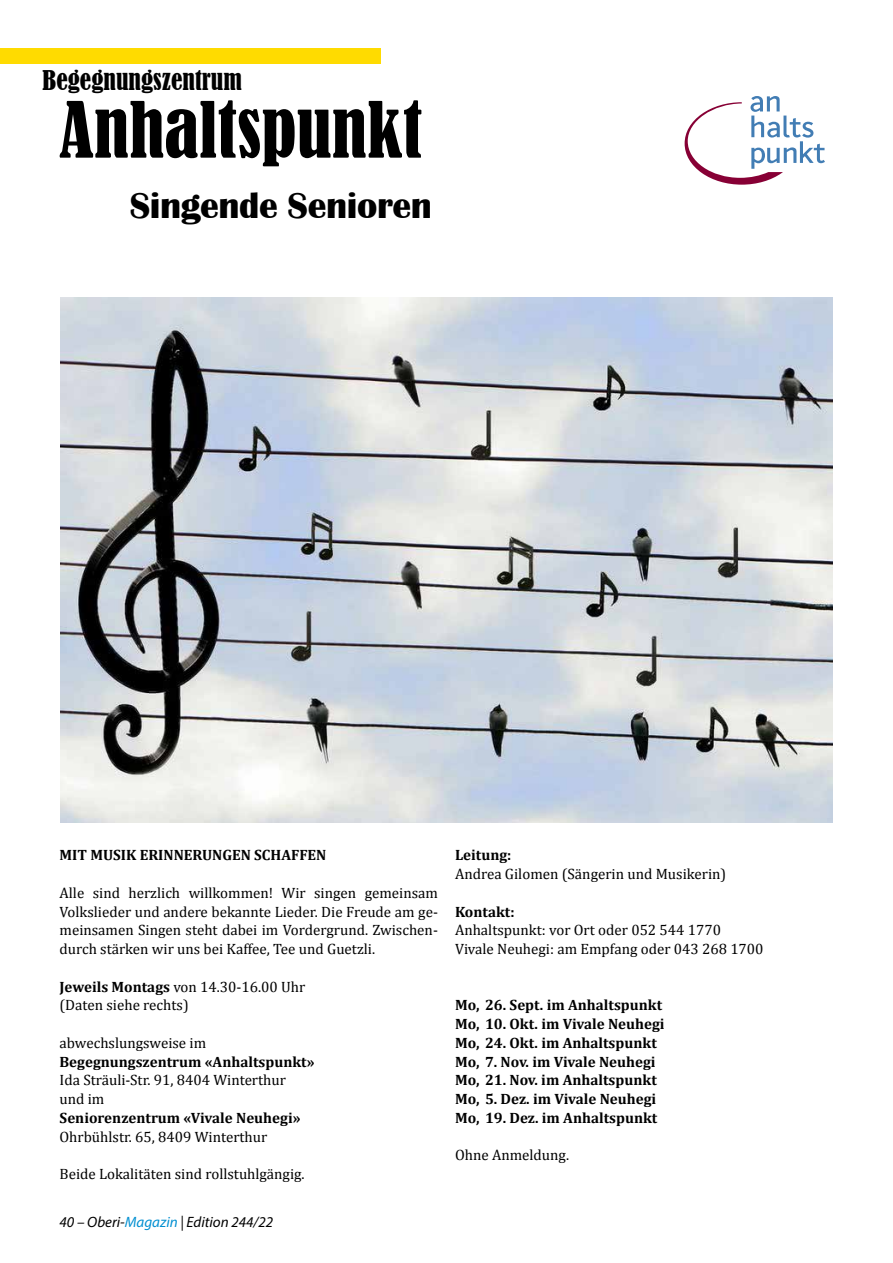
<style>
.page{position:relative;width:893px;height:1263px;background:#fff}
.page>*{position:absolute;margin:0;border:0;box-sizing:border-box;transform-origin:0 0}
.t1{font:condensed 72px "Bernard";color:#000}
.t2{font:700 37.5px "Britannic Becker";letter-spacing:-.01em;color:#000}
.t3{font:condensed 25.5px "Bernard";color:#000}
.t4{font:15px/18.8px "Cambria";color:#000}
.t5{font:700 15px/18.8px "Cambria";color:#000}
.t6{font:italic 15px "Myriad Pro";color:#000}
.s1{font-weight:700}
.s2{color:#008fd1}
</style>
<div class="page">
<div style="left:0;top:48px;width:381px;height:16px;background:#ffdb00"></div>
<svg style="left:685px;top:96px;width:140px;height:89px"></svg>
<img style="left:60px;top:298px;width:772px;height:525px">
<h3 class="t3" style="left:43px;top:66px;width:201px">Begegnungszentrum</h3>
<h1 class="t1" style="left:59px;top:88px;width:365px">Anhaltspunkt</h1>
<h2 class="t2" style="left:130px;top:181px;width:304px">Singende Senioren</h2>
<p class="t5" style="left:60px;top:845px;width:268px">MIT MUSIK ERINNERUNGEN SCHAFFEN</p>
<p class="t4" style="left:60px;top:883px;width:380px;text-align:justify">Alle sind herzlich willkommen! Wir singen gemeinsam Volkslieder und andere bekannte Lieder. Die Freude am ge&shy;meinsamen Singen steht dabei im Vordergrund. Zwischen&shy;durch stärken wir uns bei Kaffee, Tee und Guetzli.</p>
<p class="t4" style="left:60px;top:977px;width:247px"><span class="s1">Jeweils Montags</span> von 14.30-16.00 Uhr (Daten siehe rechts)</p>
<p class="t4" style="left:60px;top:1033px;width:148px">abwechslungsweise im</p>
<p class="t5" style="left:60px;top:1052px;width:257px">Begegnungszentrum «Anhaltspunkt»</p>
<p class="t4" style="left:60px;top:1070px;width:228px">Ida Sträuli-Str. 91, 8404 Winterthur und im</p>
<p class="t5" style="left:60px;top:1108px;width:242px">Seniorenzentrum «Vivale Neuhegi»</p>
<p class="t4" style="left:60px;top:1127px;width:209px">Ohrbühlstr. 65, 8409 Winterthur</p>
<p class="t4" style="left:60px;top:1164px;width:247px">Beide Lokalitäten sind rollstuhlgängig.</p>
<p class="t6" style="left:60px;top:1213px;width:215px">40 – Oberi-<span class="s2">Magazin</span> | Edition 244/22</p>
<p class="t5" style="left:455px;top:845px;width:58px">Leitung:</p>
<p class="t4" style="left:455px;top:864px;width:273px">Andrea Gilomen (Sängerin und Musikerin)</p>
<p class="t5" style="left:455px;top:902px;width:61px">Kontakt:</p>
<p class="t4" style="left:455px;top:920px;width:310px">Anhaltspunkt: vor Ort oder 052 544 1770<br>Vivale Neuhegi: am Empfang oder 043 268 1700</p>
<p class="t5" style="left:455px;top:995px;width:211px">Mo, 26. Sept. im Anhaltspunkt<br>Mo, 10. Okt. im Vivale Neuhegi<br>Mo, 24. Okt. im Anhaltspunkt<br>Mo, 7. Nov. im Vivale Neuhegi<br>Mo, 21. Nov. im Anhaltspunkt<br>Mo, 5. Dez. im Vivale Neuhegi<br>Mo, 19. Dez. im Anhaltspunkt</p>
<p class="t4" style="left:455px;top:1145px;width:116px">Ohne Anmeldung.</p>
</div>
